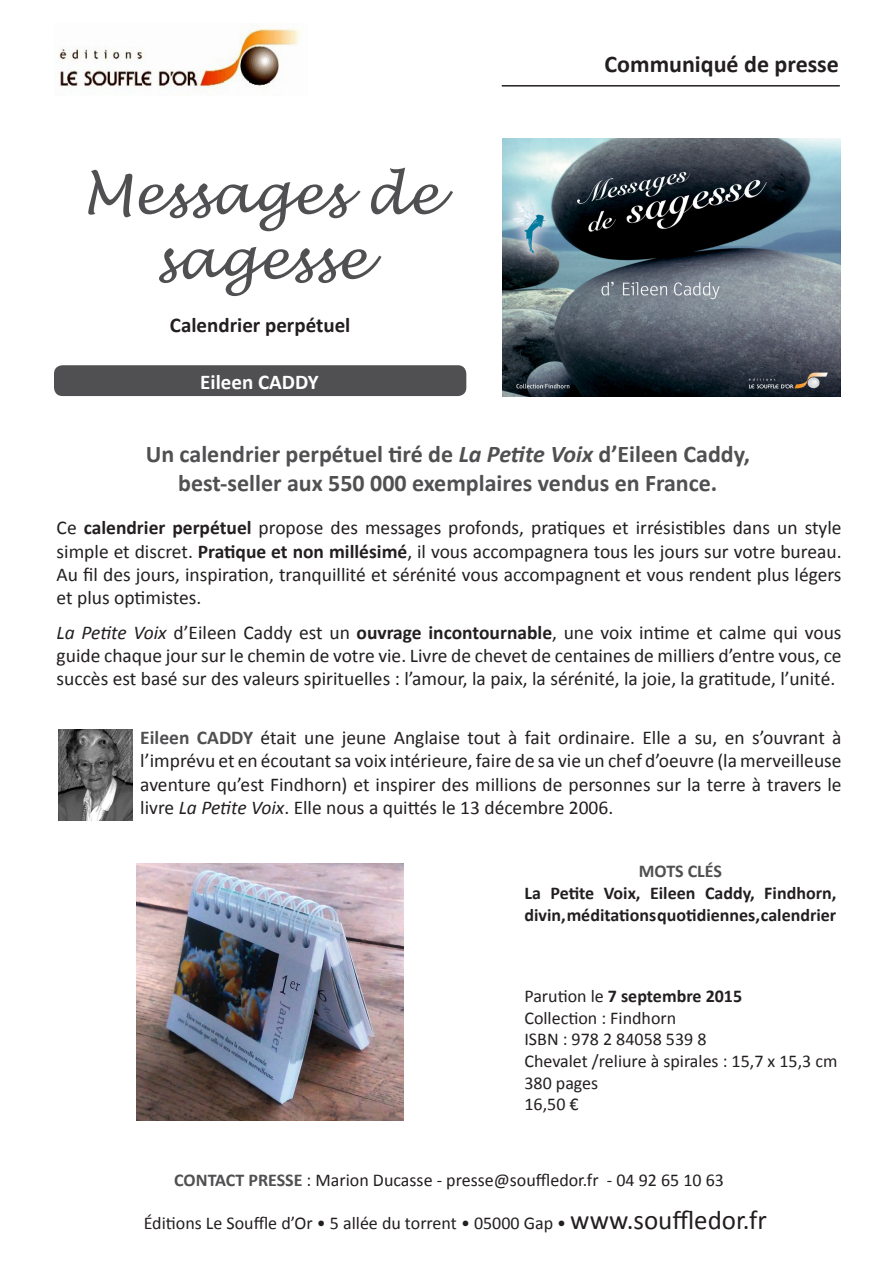
<style>
.page{position:relative;width:893px;height:1263px;background:#fff}
.page>*{position:absolute;margin:0;border:0;box-sizing:border-box;transform-origin:0 0}
.t1{font:italic 54px/64.8px "Lucida Handwriting";color:#505052;text-align:center}
.t2{font:700 24px "Calibri";color:#505052}
.t3{font:700 24px "Calibri";color:#231f20}
.t4{font:700 21px "Calibri";color:#231f20}
.t5{font:700 21px "Calibri";color:#fff}
.t6{font:19.5px/23.4px "Calibri";color:#231f20;text-align:justify}
.t7{font:18px "Calibri";color:#231f20}
.t8{font:700 18px "Calibri";color:#231f20}
.t9{font:700 18px "Calibri";color:#505052}
.s1{font-style:italic}
.s2{font-weight:700}
.s3{font-weight:700;color:#505052}
.s4{font-weight:400}
.s5{font-size:27px}
</style>
<div class="page">
<img style="left:59px;top:25px;width:242px;height:65px">
<hr style="left:502px;top:85px;width:338px;height:2px;background:#231f20">
<div style="left:54px;top:365px;width:412px;height:31px;background:#505052;border-radius:9px"></div>
<img style="left:502px;top:138px;width:338px;height:258px">
<img style="left:136px;top:864px;width:268px;height:256px">
<img style="left:58px;top:729px;width:74px;height:91px">
<p class="t1" style="left:82px;top:164px;width:358px">Messages de sagesse</p>
<p class="t4" style="left:170px;top:312px;width:182px">Calendrier perpétuel</p>
<p class="t5" style="left:200px;top:368px;width:120px">Eileen CADDY</p>
<p class="t3" style="left:605px;top:49px;width:236px">Communiqué de presse</p>
<p class="t2" style="left:146px;top:439px;width:606px">Un calendrier perpétuel tiré de <span class="s1">La Petite Voix</span> d’Eileen Caddy,</p>
<p class="t2" style="left:178px;top:468px;width:540px">best-seller aux 550 000 exemplaires vendus en France.</p>
<p class="t6" style="left:57px;top:516px;width:786px">Ce <span class="s2">calendrier perpétuel</span> propose des messages profonds, pratiques et irrésistibles dans un style simple et discret. <span class="s2">Pratique et non millésimé</span>, il vous accompagnera tous les jours sur votre bureau.<br>Au fil des jours, inspiration, tranquillité et sérénité vous accompagnent et vous rendent plus légers et plus optimistes.</p>
<p class="t6" style="left:57px;top:620px;width:786px"><span class="s1">La Petite Voix</span> d’Eileen Caddy est un <span class="s2">ouvrage incontournable</span>, une voix intime et calme qui vous guide chaque jour sur le chemin de votre vie. Livre de chevet de centaines de milliers d’entre vous, ce succès est basé sur des valeurs spirituelles : l’amour, la paix, la sérénité, la joie, la gratitude, l’unité.</p>
<p class="t6" style="left:140px;top:726px;width:703px"><span class="s3">Eileen CADDY</span> était une jeune Anglaise tout à fait ordinaire. Elle a su, en s’ouvrant à l’imprévu et en écoutant sa voix intérieure, faire de sa vie un chef d’oeuvre (la merveilleuse aventure qu’est Findhorn) et inspirer des millions de personnes sur la terre à travers le livre <span class="s1">La Petite Voix</span>. Elle nous a quittés le 13 décembre 2006.</p>
<p class="t9" style="left:639px;top:860px;width:85px">MOTS CLÉS</p>
<p class="t8" style="left:524px;top:881px;width:313px">La Petite Voix, Eileen Caddy, Findhorn,</p>
<p class="t8" style="left:524px;top:903px;width:313px">divin, méditations quotidiennes, calendrier</p>
<p class="t8" style="left:524px;top:985px;width:219px"><span class="s4">Parution le</span> 7 septembre 2015</p>
<p class="t7" style="left:524px;top:1006px;width:153px">Collection : Findhorn</p>
<p class="t7" style="left:524px;top:1028px;width:184px">ISBN : 978 2 84058 539 8</p>
<p class="t7" style="left:524px;top:1049px;width:314px">Chevalet /reliure à spirales : 15,7 x 15,3 cm</p>
<p class="t7" style="left:524px;top:1071px;width:75px">380 pages</p>
<p class="t7" style="left:524px;top:1093px;width:56px">16,50 €</p>
<p class="t7" style="left:174px;top:1169px;width:551px"><span class="s3">CONTACT PRESSE</span> : Marion Ducasse - presse@souffledor.fr - 04 92 65 10 63</p>
<p class="t7" style="left:144px;top:1212px;width:624px">Éditions Le Souffle d’Or • 5 allée du torrent • 05000 Gap • <span class="s5">www.souffledor.fr</span></p>
</div>
